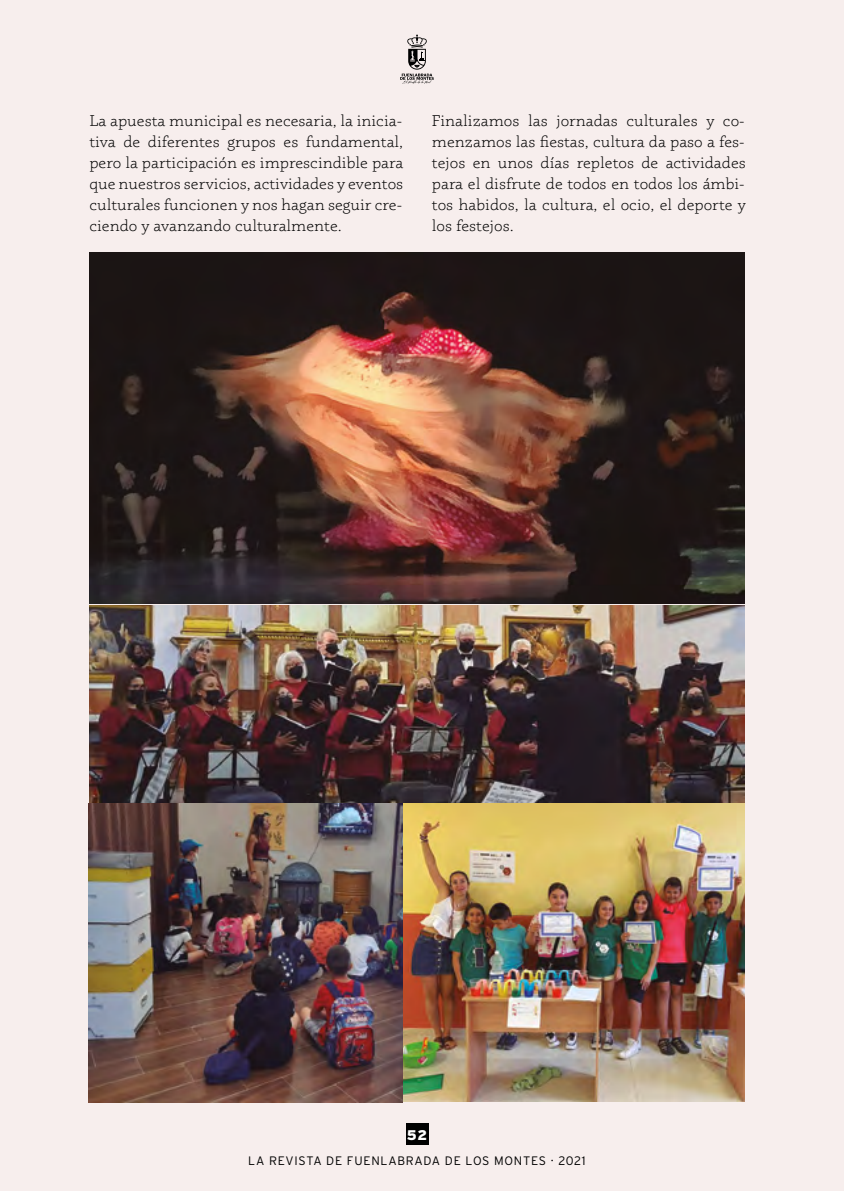
<style>
.page{position:relative;width:844px;height:1191px;background:#fff}
.page>*{position:absolute;margin:0;border:0;box-sizing:border-box;transform-origin:0 0}
.t1{font:300 15.75px/21px "Phoreus Cherokee";color:#000;text-align:justify}
.t2{font:900 14px "Interstate";color:#fff}
.t3{font:300 12.25px "Interstate";letter-spacing:.06em;color:#000}
</style>
<div class="page">
<div style="left:0;top:0;width:843px;height:1191px;background:#f7eeed"></div>
<hr style="left:843px;top:0;width:1px;height:1191px;background:#f7eeed">
<div style="left:405px;top:1123px;width:23px;height:22px;background:#000"></div>
<svg style="left:400px;top:34px;width:33px;height:50px"></svg>
<img style="left:88px;top:252px;width:656px;height:850px">
<p class="t1" style="left:89px;top:110px;width:315px">La apuesta municipal es necesaria, la inicia&shy;tiva de diferentes grupos es fundamental, pero la participación es imprescindible para que nuestros servicios, actividades y eventos culturales funcionen y nos hagan seguir cre&shy;ciendo y avanzando culturalmente.</p>
<p class="t1" style="left:432px;top:110px;width:315px">Finalizamos las jornadas culturales y co&shy;menzamos las fiestas, cultura da paso a fes&shy;tejos en unos días repletos de actividades para el disfrute de todos en todos los ámbi&shy;tos habidos, la cultura, el ocio, el deporte y los festejos.</p>
<p class="t2" style="left:407px;top:1127px;width:22px">52</p>
<p class="t3" style="left:248px;top:1153px;width:339px">LA REVISTA DE FUENLABRADA DE LOS MONTES · 2021</p>
</div>
